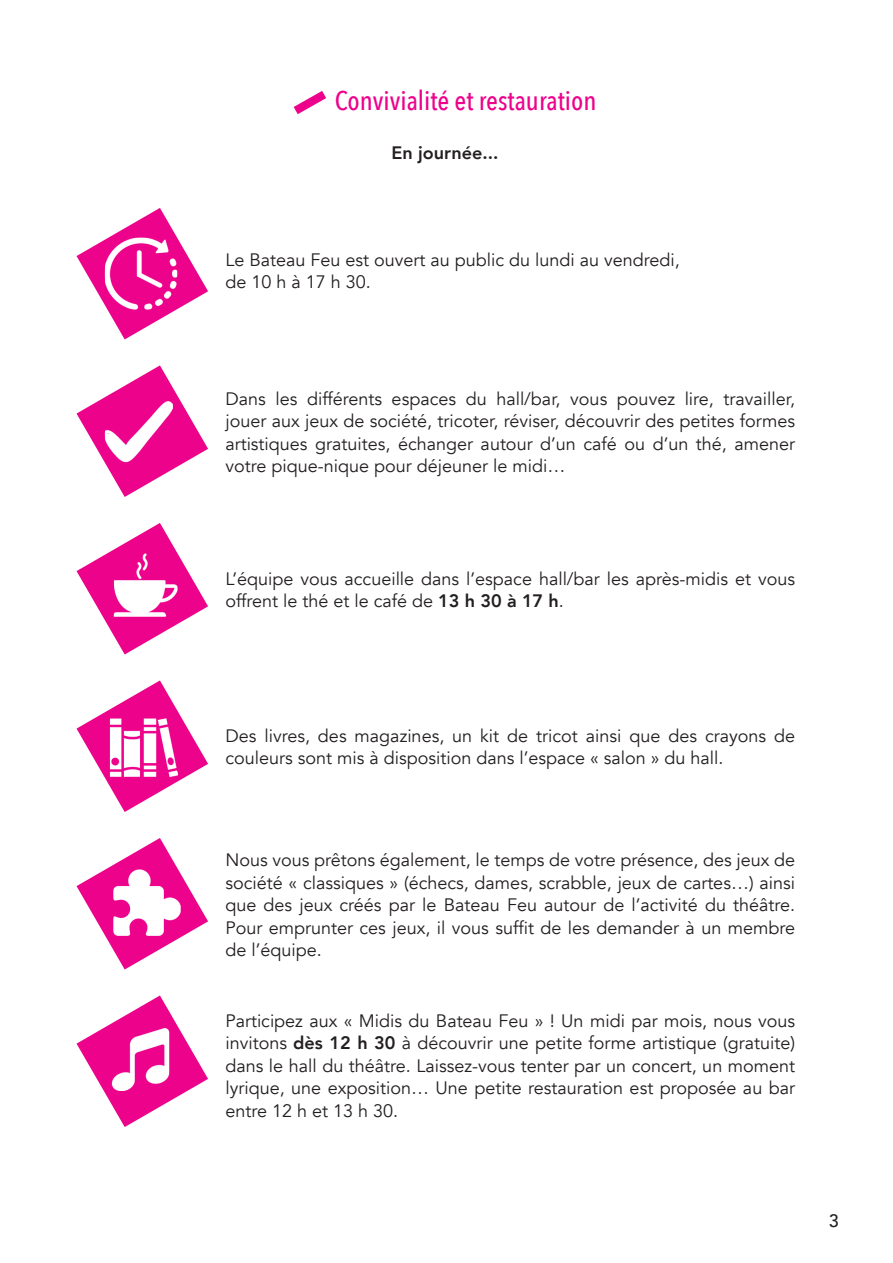
<style>
.page{position:relative;width:893px;height:1263px;background:#fff}
.page>*{position:absolute;margin:0;border:0;box-sizing:border-box;transform-origin:0 0}
.t1{font:500 27px "Avenir Next Condensed";color:#ed028c}
.t2{font:18px/22.5px "Avenir";color:#231f20}
.t3{font:800 18px "Avenir";color:#231f20}
.t4{font:500 18px "Avenir";color:#231f20}
.s1{font-weight:800}
</style>
<div class="page">
<svg style="left:294px;top:91px;width:32px;height:23px"></svg>
<svg style="left:77px;top:208px;width:131px;height:131px"></svg>
<img style="left:105px;top:237px;width:72px;height:73px">
<svg style="left:77px;top:365px;width:131px;height:132px"></svg>
<img style="left:105px;top:398px;width:68px;height:68px">
<svg style="left:77px;top:523px;width:131px;height:131px"></svg>
<img style="left:114px;top:553px;width:64px;height:64px">
<svg style="left:77px;top:680px;width:131px;height:132px"></svg>
<img style="left:110px;top:713px;width:68px;height:68px">
<svg style="left:77px;top:838px;width:131px;height:131px"></svg>
<img style="left:113px;top:869px;width:68px;height:67px">
<svg style="left:77px;top:995px;width:131px;height:132px"></svg>
<img style="left:109px;top:1029px;width:63px;height:62px">
<h1 class="t1" style="left:335px;top:84px;width:263px">Convivialité et restauration</h1>
<p class="t3" style="left:392px;top:139px;width:108px">En journée...</p>
<p class="t2" style="left:225px;top:249px;width:456px">Le Bateau Feu est ouvert au public du lundi au vendredi, de 10 h à 17 h 30.</p>
<p class="t2" style="left:225px;top:388px;width:571px;text-align:justify">Dans les différents espaces du hall/bar, vous pouvez lire, travailler, jouer aux jeux de société, tricoter, réviser, découvrir des petites formes artistiques gratuites, échanger autour d’un café ou d’un thé, amener votre pique-nique pour déjeuner le midi…</p>
<p class="t2" style="left:225px;top:567px;width:571px">L’équipe vous accueille dans l’espace hall/bar les après-midis et vous offrent le thé et le café de <span class="s1">13 h 30 à 17 h</span>.</p>
<p class="t2" style="left:225px;top:725px;width:571px">Des livres, des magazines, un kit de tricot ainsi que des crayons de couleurs sont mis à disposition dans l’espace « salon » du hall.</p>
<p class="t2" style="left:225px;top:849px;width:571px;text-align:justify">Nous vous prêtons également, le temps de votre présence, des jeux de société « classiques » (échecs, dames, scrabble, jeux de cartes…) ainsi que des jeux créés par le Bateau Feu autour de l’activité du théâtre.<br>Pour emprunter ces jeux, il vous suffit de les demander à un membre de l’équipe.</p>
<p class="t2" style="left:225px;top:1010px;width:571px;text-align:justify">Participez aux « Midis du Bateau Feu » ! Un midi par mois, nous vous invitons <span class="s1">dès 12 h 30</span> à découvrir une petite forme artistique (gratuite) dans le hall du théâtre. Laissez-vous tenter par un concert, un moment lyrique, une exposition… Une petite restauration est proposée au bar entre 12 h et 13 h 30.</p>
<p class="t4" style="left:829px;top:1205px;width:12px">3</p>
</div>
